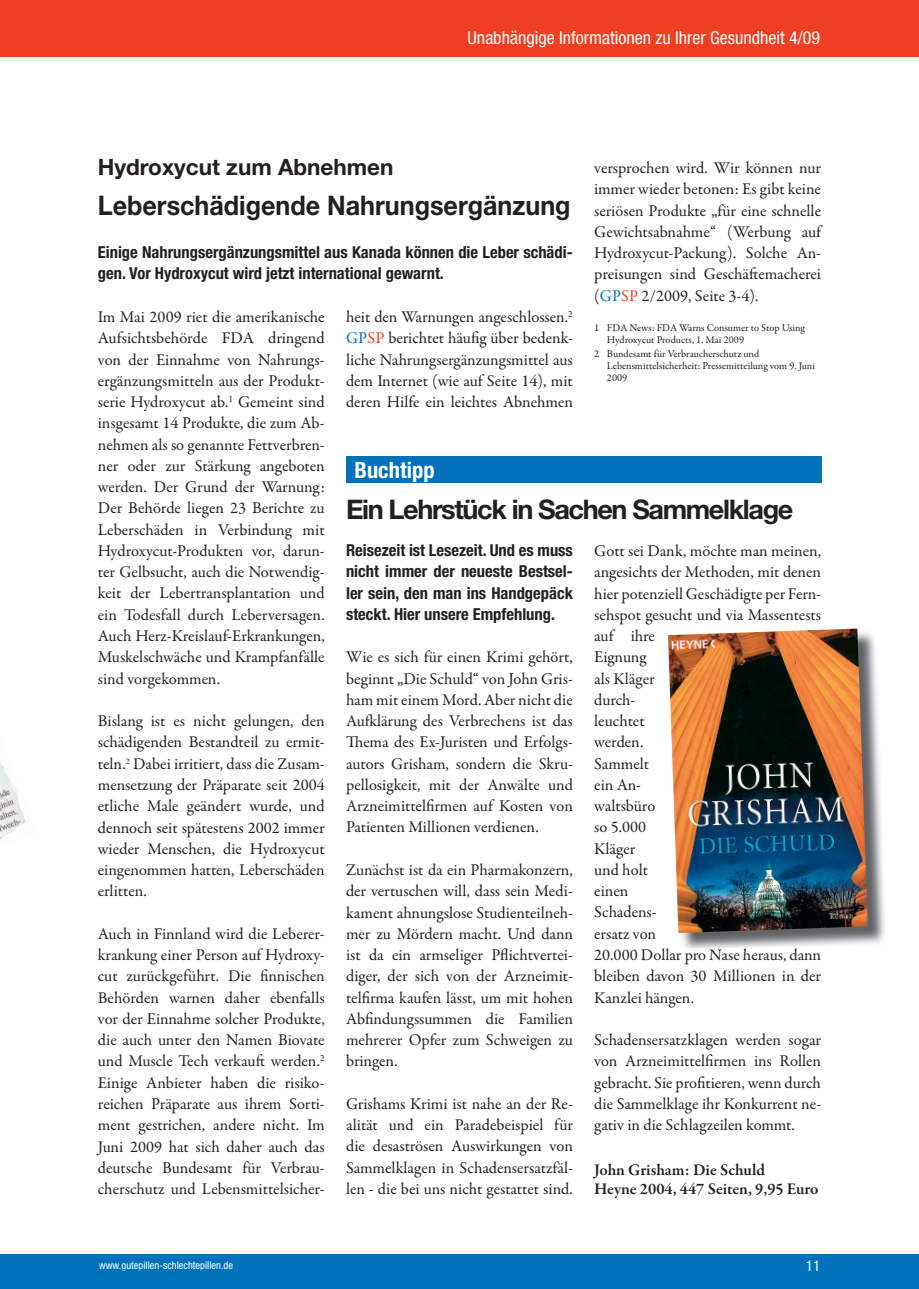
<style>
.page{position:relative;width:919px;height:1289px;background:#fff}
.page>*{position:absolute;margin:0;border:0;box-sizing:border-box;transform-origin:0 0}
.t1{font:700 27px "Helvetica Neue LT";color:#231f20;scale:.93 1}
.t2{font:700 27px "Helvetica Neue LT";letter-spacing:-.05em;color:#231f20}
.t3{font:700 22.5px "Helvetica Neue LT";color:#231f20}
.t4{font:700 condensed 22.5px "Helvetica Neue LT";color:#fff}
.t5{font:condensed 18px "Helvetica Neue LT";color:#fff}
.t6{font:16.5px/21.3px "Garamond Premr Pro";color:#231f20;text-align:justify}
.t7{font:700 condensed 16.5px/21.3px "Helvetica Neue LT";color:#231f20}
.t8{font:600 16.5px/18.8px "Garamond Premr Pro";color:#231f20}
.t9{font:condensed 15px "Helvetica Neue LT";color:#fff}
.t10{font:10.5px/12px "Garamond Premr Pro";letter-spacing:-.005em;color:#231f20}
.t11{font:condensed 10.5px "Helvetica Neue LT";color:#fff}
.s1{color:#0072bc}
.s2{color:#ef3e22}
</style>
<div class="page">
<div style="left:0;top:0;width:13px;height:56px;background:#ef3e22"></div>
<div style="left:0;top:1254px;width:13px;height:34px;background:#0072bc"></div>
<div style="left:13px;top:0;width:905px;height:56px;background:#ef3e22"></div>
<div style="left:13px;top:1254px;width:905px;height:34px;background:#0072bc"></div>
<div style="left:346px;top:456px;width:475px;height:27px;background:#0072bc"></div>
<img style="left:0;top:761px;width:26px;height:79px">
<img style="left:682px;top:633px;width:203px;height:315px">
<img style="left:691px;top:948px;width:106px;height:3px">
<img style="left:668px;top:628px;width:199px;height:305px">
<p class="t5" style="left:467px;top:27px;width:354px">Unabhängige Informationen zu Ihrer Gesundheit 4/09</p>
<h2 class="t3" style="left:98px;top:153px;width:297px">Hydroxycut zum Abnehmen</h2>
<h1 class="t1" style="left:98px;top:189px;width:510px">Leberschädigende Nahrungsergänzung</h1>
<p class="t7" style="left:98px;top:241px;width:476px">Einige Nahrungsergänzungsmittel aus Kanada können die Leber schädi&shy;gen. Vor Hydroxycut wird jetzt international gewarnt.</p>
<p class="t6" style="left:98px;top:306px;width:228px">Im Mai 2009 riet die amerikanische Aufsichtsbehörde FDA dringend von der Einnahme von Nahrungs&shy;ergänzungsmitteln aus der Produkt&shy;serie Hydroxycut ab.<sup>1</sup> Gemeint sind insgesamt 14 Produkte, die zum Ab&shy;nehmen als so genannte Fettverbren&shy;ner oder zur Stärkung angeboten werden. Der Grund der Warnung:<br>Der Behörde liegen 23 Berichte zu Leberschäden in Verbindung mit Hydroxycut-Produkten vor, darun&shy;ter Gelbsucht, auch die Notwendig&shy;keit der Lebertransplantation und ein Todesfall durch Leberversagen.<br>Auch Herz-Kreislauf-Erkrankungen, Muskelschwäche und Krampfanfälle sind vorgekommen.</p>
<p class="t6" style="left:98px;top:710px;width:228px">Bislang ist es nicht gelungen, den schädigenden Bestandteil zu ermit&shy;teln.<sup>2</sup> Dabei irritiert, dass die Zusam&shy;mensetzung der Präparate seit 2004 etliche Male geändert wurde, und dennoch seit spätestens 2002 immer wieder Menschen, die Hydroxycut eingenommen hatten, Leberschäden erlitten.</p>
<p class="t6" style="left:98px;top:923px;width:228px">Auch in Finnland wird die Leberer&shy;krankung einer Person auf Hydroxy&shy;cut zurückgeführt. Die finnischen Behörden warnen daher ebenfalls vor der Einnahme solcher Produkte, die auch unter den Namen Biovate und Muscle Tech verkauft werden.<sup>2<br></sup>Einige Anbieter haben die risiko&shy;reichen Präparate aus ihrem Sorti&shy;ment gestrichen, andere nicht. Im Juni 2009 hat sich daher auch das deutsche Bundesamt für Verbrau&shy;cherschutz und Lebensmittelsicher-</p>
<p class="t6" style="left:594px;top:158px;width:228px">versprochen wird. Wir können nur immer wieder betonen: Es gibt keine seriösen Produkte „für eine schnelle Gewichtsabnahme“ (Werbung auf Hydroxycut-Packung). Solche An&shy;preisungen sind Geschäftemacherei (<span class="s1">GP</span><span class="s2">SP</span> 2/2009, Seite 3-4).</p>
<p class="t10" style="left:607px;top:322px;width:199px;text-indent:-13px">1 FDA News: FDA Warns Consumer to Stop Using<br>Hydroxycut Products, 1. Mai 2009</p>
<p class="t10" style="left:607px;top:347px;width:209px;text-indent:-13px">2 Bundesamt für Verbraucherschutz und<br>Lebensmittelsicherheit: Pressemitteilung vom 9. Juni<br>2009</p>
<p class="t6" style="left:346px;top:306px;width:228px">heit den Warnungen angeschlossen.<sup>2<br></sup><span class="s1">GP</span><span class="s2">SP</span> berichtet häufig über bedenk&shy;liche Nahrungsergänzungsmittel aus dem Internet (wie auf Seite 14), mit deren Hilfe ein leichtes Abnehmen</p>
<h2 class="t4" style="left:354px;top:456px;width:81px">Buchtipp</h2>
<h1 class="t2" style="left:346px;top:493px;width:449px">Ein Lehrstück in Sachen Sammelklage</h1>
<p class="t7" style="left:346px;top:539px;width:228px;text-align:justify">Reisezeit ist Lesezeit. Und es muss nicht immer der neueste Bestsel&shy;ler sein, den man ins Handgepäck steckt. Hier unsere Empfehlung.</p>
<p class="t6" style="left:346px;top:647px;width:228px">Wie es sich für einen Krimi gehört, beginnt „Die Schuld“ von John Gris&shy;ham mit einem Mord. Aber nicht die Aufklärung des Verbrechens ist das Thema des Ex-Juristen und Erfolgs&shy;autors Grisham, sondern die Skru&shy;pellosigkeit, mit der Anwälte und Arzneimittelfirmen auf Kosten von Patienten Millionen verdienen.</p>
<p class="t6" style="left:346px;top:859px;width:228px">Zunächst ist da ein Pharmakonzern, der vertuschen will, dass sein Medi&shy;kament ahnungslose Studienteilneh&shy;mer zu Mördern macht. Und dann ist da ein armseliger Pflichtvertei&shy;diger, der sich von der Arzneimit&shy;telfirma kaufen lässt, um mit hohen Abfindungssummen die Familien mehrerer Opfer zum Schweigen zu bringen.</p>
<p class="t6" style="left:346px;top:1093px;width:228px">Grishams Krimi ist nahe an der Re&shy;alität und ein Paradebeispiel für die desaströsen Auswirkungen von Sammelklagen in Schadensersatzfäl&shy;len - die bei uns nicht gestattet sind.</p>
<p class="t6" style="left:594px;top:540px;width:228px;text-align:left">Gott sei Dank, möchte man meinen, angesichts der Methoden, mit denen hier potenziell Geschädigte per Fern&shy;sehspot gesucht und via Massentests auf ihre<br>Eignung<br>als Kläger<br>durch-<br>leuchtet<br>werden.<br>Sammelt<br>ein An-<br>waltsbüro<br>so 5.000<br>Kläger<br>und holt<br>einen<br>Schadens-<br>ersatz von<br>20.000 Dollar pro Nase heraus, dann bleiben davon 30 Millionen in der<br>Kanzlei hängen.</p>
<p class="t6" style="left:594px;top:1029px;width:228px">Schadensersatzklagen werden sogar von Arzneimittelfirmen ins Rollen gebracht. Sie profitieren, wenn durch die Sammelklage ihr Konkurrent ne&shy;gativ in die Schlagzeilen kommt.</p>
<p class="t8" style="left:594px;top:1160px;width:226px">John Grisham: Die Schuld<br>Heyne 2004, 447 Seiten, 9,95 Euro</p>
<p class="t11" style="left:99px;top:1258px;width:136px">www.gutepillen-schlechtepillen.de</p>
<p class="t9" style="left:805px;top:1256px;width:16px">11</p>
</div>
